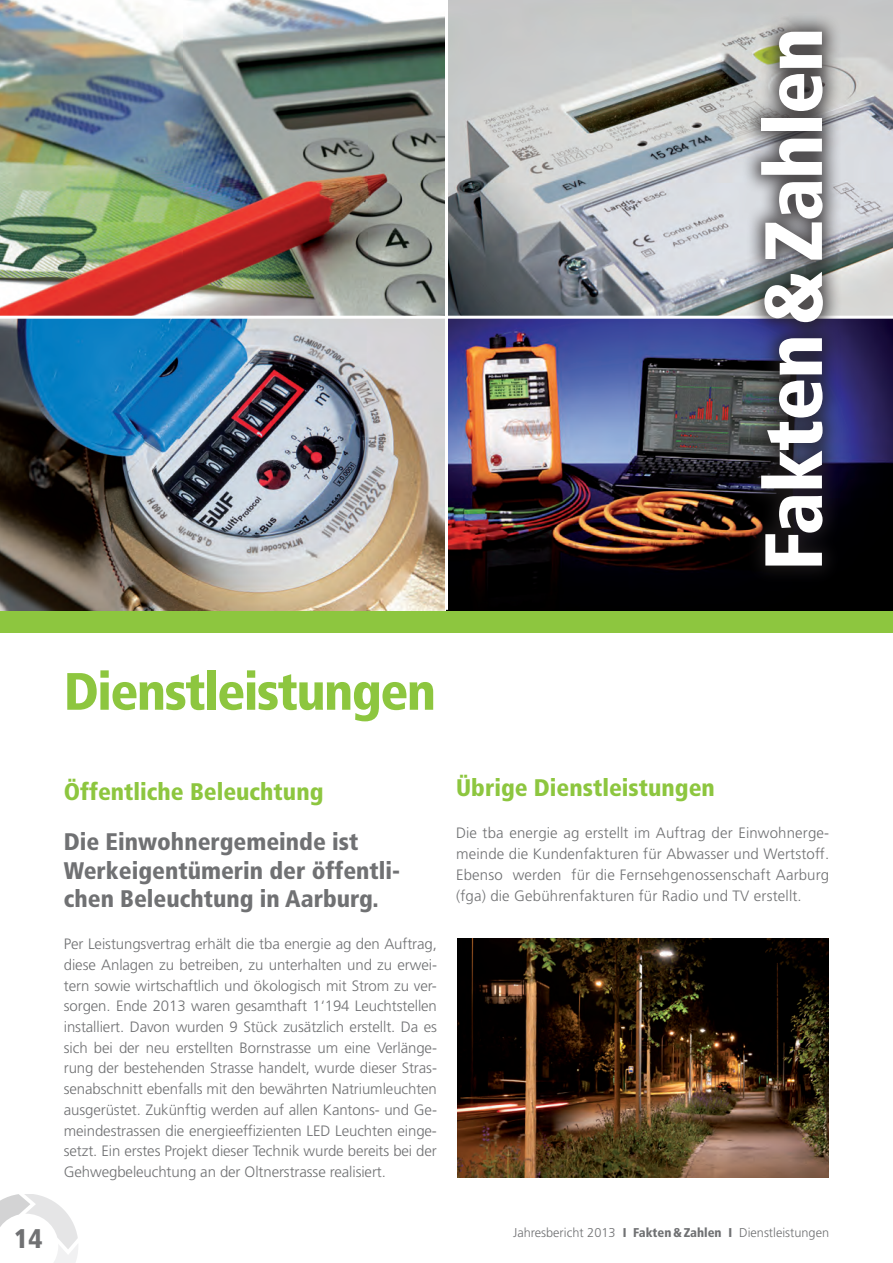
<style>
.page{position:relative;width:893px;height:1263px;background:#fff}
.page>*{position:absolute;margin:0;border:0;box-sizing:border-box;transform-origin:0 0}
.t1{font:900 condensed 81px "Frutiger";letter-spacing:-.015em;color:#fff}
.t2{font:900 condensed 52.5px "Frutiger";letter-spacing:-.03em;color:#8dc63f}
.t3{font:900 condensed 27px "Frutiger";color:#707173}
.t4{font:900 condensed 24px/28.8px "Frutiger";color:#707173}
.t5{font:900 condensed 24px "Frutiger";color:#8dc63f}
.t6{font:300 15px/20.7px "Frutiger";letter-spacing:-.005em;color:#707173;text-align:justify}
.t7{font:300 12.75px "Frutiger";color:#707173}
.s1{font-weight:900;font-stretch:condensed}
</style>
<div class="page">
<img style="left:0;top:319px;width:445px;height:292px">
<img style="left:448px;top:0;width:445px;height:316px">
<img style="left:446px;top:319px;width:447px;height:292px">
<img style="left:0;top:0;width:445px;height:316px">
<hr style="left:445px;top:0;width:3px;height:610px;background:#fff">
<svg style="left:0;top:1194px;width:78px;height:69px"></svg>
<div style="left:0;top:611px;width:893px;height:21px;background:#8dc63f"></div>
<div style="left:741px;top:12px;width:102px;height:574px;background:#231f20;opacity:.75"></div>
<img style="left:457px;top:939px;width:372px;height:239px">
<h1 class="t1" style="left:745px;top:571px;width:545px;rotate:-90deg">Fakten&amp;Zahlen</h1>
<h3 class="t3" style="left:14px;top:1222px;width:30px">14</h3>
<h2 class="t2" style="left:64px;top:660px;width:374px">Dienstleistungen</h2>
<h3 class="t5" style="left:64px;top:777px;width:261px">Öffentliche Beleuchtung</h3>
<h3 class="t4" style="left:64px;top:827px;width:338px">Die Einwohnergemeinde ist<br>Werkeigentümerin der öffentli&shy;chen Beleuchtung in Aarburg.</h3>
<p class="t6" style="left:64px;top:933px;width:375px">Per Leistungsvertrag erhält die tba energie ag den Auftrag, diese Anlagen zu betreiben, zu unterhalten und zu erwei&shy;tern sowie wirtschaftlich und ökologisch mit Strom zu ver&shy;sorgen. Ende 2013 waren gesamthaft 1‘194 Leuchtstellen installiert. Davon wurden 9 Stück zusätzlich erstellt. Da es sich bei der neu erstellten Bornstrasse um eine Verlänge&shy;rung der bestehenden Strasse handelt, wurde dieser Stras&shy;senabschnitt ebenfalls mit den bewährten Natriumleuchten ausgerüstet. Zukünftig werden auf allen Kantons- und Ge&shy;meindestrassen die energieeffizienten LED Leuchten einge&shy;setzt. Ein erstes Projekt dieser Technik wurde bereits bei der Gehwegbeleuchtung an der Oltnerstrasse realisiert.</p>
<h3 class="t5" style="left:456px;top:773px;width:260px">Übrige Dienstleistungen</h3>
<p class="t6" style="left:456px;top:822px;width:375px">Die tba energie ag erstellt im Auftrag der Einwohnerge&shy;meinde die Kundenfakturen für Abwasser und Wertstoff.<br>Ebenso werden für die Fernsehgenossenschaft Aarburg (fga) die Gebührenfakturen für Radio und TV erstellt.</p>
<p class="t7" style="left:513px;top:1226px;width:318px">Jahresbericht 2013 <span class="s1">I Fakten&amp;Zahlen I</span> Dienstleistungen</p>
</div>
